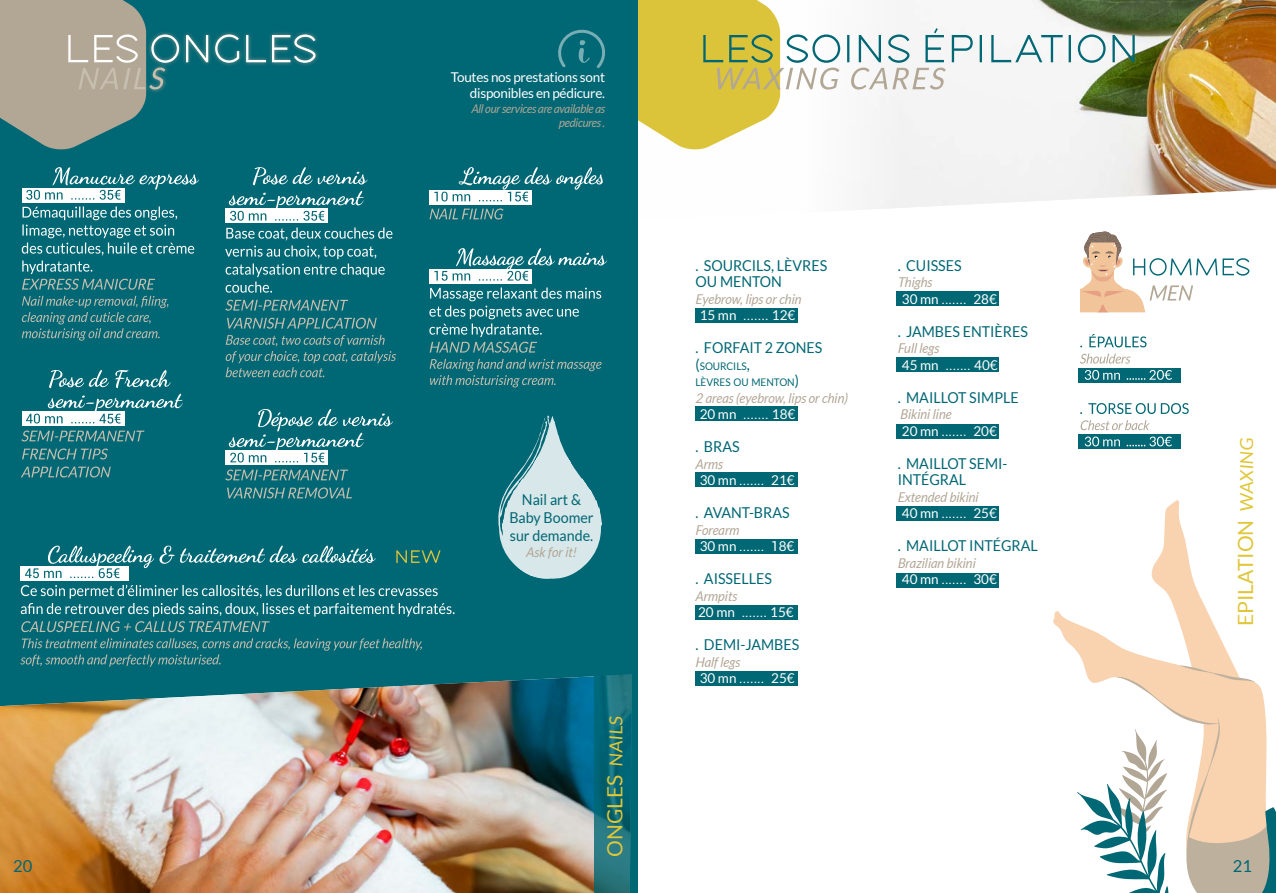
<style>
.page{position:relative;width:1276px;height:893px;background:#fff}
.page>*{position:absolute;margin:0;border:0;box-sizing:border-box;transform-origin:0 0}
.t1{font:21px "Lato";color:#e0c639}
.t2{font:16.5px "Lato";color:#006774}
.t3{font:15px "Lato";color:#006774;scale:.95 1}
.t4{font:13.5px/16.2px "Lato";letter-spacing:-.02em;color:#fff;text-align:right}
.t5{font:italic 13.5px "Lato";color:#b2a695;scale:.95 1}
.t6{font:13.5px "Roboto";color:#fff}
.t7{font:italic 12px/14.4px "Lato";color:#b2a695;text-align:right;scale:.95 1}
.t8{font:10.5px "Lato";color:#006774;scale:.95 1}
.s1{font-size:18px}
.s2{font-family:"Roboto"}
.s3{font-size:15px}
.s4{font-family:"Lato"}
</style>
<div class="page">
<svg style="left:1053px;top:611px;width:24px;height:41px"></svg>
<svg style="left:1077px;top:500px;width:199px;height:393px"></svg>
<div style="left:1078px;top:368px;width:102px;height:15px;background:#006774"></div>
<div style="left:1078px;top:434px;width:102px;height:15px;background:#006774"></div>
<div style="left:695px;top:308px;width:102px;height:15px;background:#006774"></div>
<div style="left:695px;top:406px;width:102px;height:15px;background:#006774"></div>
<div style="left:695px;top:472px;width:102px;height:15px;background:#006774"></div>
<div style="left:695px;top:539px;width:102px;height:15px;background:#006774"></div>
<div style="left:695px;top:605px;width:102px;height:15px;background:#006774"></div>
<div style="left:695px;top:671px;width:102px;height:15px;background:#006774"></div>
<div style="left:897px;top:291px;width:102px;height:15px;background:#006774"></div>
<div style="left:897px;top:424px;width:102px;height:14px;background:#006774"></div>
<div style="left:897px;top:506px;width:102px;height:15px;background:#006774"></div>
<div style="left:897px;top:357px;width:102px;height:15px;background:#006774"></div>
<div style="left:897px;top:573px;width:102px;height:15px;background:#006774"></div>
<svg style="left:1084px;top:437px;width:88px;height:9px"></svg>
<svg style="left:1080px;top:420px;width:69px;height:10px"></svg>
<svg style="left:1088px;top:403px;width:100px;height:11px"></svg>
<svg style="left:1084px;top:370px;width:88px;height:10px"></svg>
<svg style="left:1080px;top:354px;width:50px;height:10px"></svg>
<svg style="left:1089px;top:334px;width:57px;height:13px"></svg>
<svg style="left:1080px;top:231px;width:169px;height:81px"></svg>
<img style="left:866px;top:0;width:410px;height:209px">
<div style="left:0;top:0;width:638px;height:893px;background:#006774"></div>
<svg style="left:0;top:0;width:315px;height:150px"></svg>
<div style="left:22px;top:188px;width:102px;height:15px;background:#fff"></div>
<svg style="left:22px;top:411px;width:102px;height:15px"></svg>
<div style="left:429px;top:269px;width:102px;height:14px;background:#fff"></div>
<div style="left:225px;top:208px;width:102px;height:15px;background:#fff"></div>
<svg style="left:225px;top:450px;width:102px;height:15px"></svg>
<div style="left:429px;top:190px;width:102px;height:15px;background:#fff"></div>
<svg style="left:429px;top:359px;width:172px;height:28px"></svg>
<svg style="left:429px;top:287px;width:172px;height:66px"></svg>
<svg style="left:434px;top:248px;width:173px;height:33px"></svg>
<svg style="left:429px;top:208px;width:74px;height:11px"></svg>
<svg style="left:434px;top:167px;width:169px;height:34px"></svg>
<svg style="left:227px;top:487px;width:125px;height:11px"></svg>
<svg style="left:225px;top:469px;width:123px;height:11px"></svg>
<svg style="left:229px;top:409px;width:164px;height:53px"></svg>
<svg style="left:226px;top:335px;width:170px;height:42px"></svg>
<svg style="left:227px;top:318px;width:150px;height:11px"></svg>
<svg style="left:225px;top:300px;width:123px;height:11px"></svg>
<svg style="left:225px;top:227px;width:167px;height:66px"></svg>
<svg style="left:229px;top:191px;width:135px;height:30px"></svg>
<svg style="left:253px;top:167px;width:114px;height:18px"></svg>
<svg style="left:21px;top:466px;width:90px;height:11px"></svg>
<svg style="left:22px;top:448px;width:86px;height:11px"></svg>
<svg style="left:21px;top:430px;width:123px;height:11px"></svg>
<svg style="left:26px;top:394px;width:157px;height:29px"></svg>
<svg style="left:49px;top:370px;width:122px;height:18px"></svg>
<svg style="left:22px;top:296px;width:146px;height:45px"></svg>
<svg style="left:22px;top:206px;width:172px;height:84px"></svg>
<svg style="left:26px;top:167px;width:173px;height:33px"></svg>
<img style="left:0;top:676px;width:594px;height:217px">
<svg style="left:559px;top:0;width:575px;height:151px"></svg>
<svg style="left:594px;top:674px;width:38px;height:219px"></svg>
<div style="left:20px;top:566px;width:109px;height:14px;background:#fff"></div>
<svg style="left:20px;top:638px;width:402px;height:29px"></svg>
<svg style="left:21px;top:585px;width:433px;height:47px"></svg>
<svg style="left:25px;top:546px;width:351px;height:32px"></svg>
<svg style="left:396px;top:550px;width:44px;height:13px"></svg>
<svg style="left:498px;top:415px;width:104px;height:164px"></svg>
<p class="t4" style="left:451px;top:69px;width:156px">Toutes nos prestations sont disponibles en pédicure.</p>
<p class="t7" style="left:471px;top:101px;width:143px">Allour services are available as pedicures .</p>
<p class="t3" style="left:522px;top:491px;width:64px">Nail art &amp;</p>
<p class="t3" style="left:509px;top:509px;width:90px">Baby Boomer</p>
<p class="t3" style="left:510px;top:527px;width:89px">sur demande.</p>
<p class="t5" style="left:526px;top:545px;width:56px">Ask for it!</p>
<p class="t1" style="left:603px;top:857px;width:144px;rotate:-90deg">ONGLES <span class="s1">NAILS</span></p>
<p class="t3" style="left:695px;top:257px;width:140px">. SOURCILS, LÈVRES</p>
<p class="t3" style="left:695px;top:273px;width:93px">OU MENTON</p>
<p class="t5" style="left:695px;top:291px;width:114px">Eyebrow, lips or chin</p>
<p class="t4" style="left:700px;top:307px;width:97px">15 mn <span class="s2">.......</span> 12€</p>
<p class="t3" style="left:695px;top:339px;width:135px">. FORFAIT 2 ZONES</p>
<p class="t8" style="left:695px;top:360px;width:59px"><span class="s3">(</span>SOURCILS<span class="s3">,</span></p>
<p class="t8" style="left:695px;top:376px;width:111px">LÈVRES OU MENTON<span class="s3">)</span></p>
<p class="t5" style="left:695px;top:390px;width:162px">2 areas (eyebrow, lips or chin)</p>
<p class="t4" style="left:700px;top:406px;width:97px">20 mn <span class="s2">.......</span> 18€</p>
<p class="t3" style="left:695px;top:438px;width:48px">. BRAS</p>
<p class="t5" style="left:695px;top:456px;width:32px">Arms</p>
<p class="t4" style="left:700px;top:472px;width:96px">30 mn <span class="s2">.......</span> 21€</p>
<p class="t3" style="left:695px;top:504px;width:101px">. AVANT-BRAS</p>
<p class="t5" style="left:695px;top:522px;width:49px">Forearm</p>
<p class="t6" style="left:700px;top:537px;width:96px"><span class="s4">30 mn</span> ....... 1<span class="s4">8€</span></p>
<p class="t3" style="left:695px;top:570px;width:82px">. AISSELLES</p>
<p class="t5" style="left:695px;top:588px;width:47px">Armpits</p>
<p class="t4" style="left:698px;top:604px;width:97px">20 mn <span class="s2">.......</span> 15€</p>
<p class="t3" style="left:695px;top:636px;width:111px">. DEMI-JAMBES</p>
<p class="t5" style="left:695px;top:654px;width:50px">Half legs</p>
<p class="t4" style="left:700px;top:670px;width:96px">30 mn <span class="s2">.......</span> 25€</p>
<p class="t3" style="left:897px;top:257px;width:69px">. CUISSES</p>
<p class="t5" style="left:897px;top:275px;width:39px">Thighs</p>
<p class="t4" style="left:902px;top:290px;width:96px">30 mn <span class="s2">.......</span> 28€</p>
<p class="t3" style="left:897px;top:323px;width:139px">. JAMBES ENTIÈRES</p>
<p class="t5" style="left:897px;top:341px;width:47px">Full legs</p>
<p class="t4" style="left:902px;top:356px;width:97px">45 mn <span class="s2">.......</span> 40€</p>
<p class="t3" style="left:897px;top:389px;width:129px">. MAILLOT SIMPLE</p>
<p class="t5" style="left:900px;top:407px;width:57px">Bikini line</p>
<p class="t4" style="left:902px;top:422px;width:96px">20 mn <span class="s2">.......</span> 20€</p>
<p class="t3" style="left:897px;top:455px;width:117px">. MAILLOT SEMI-</p>
<p class="t3" style="left:897px;top:471px;width:74px">INTÉGRAL</p>
<p class="t5" style="left:897px;top:489px;width:88px">Extended bikini</p>
<p class="t4" style="left:902px;top:505px;width:96px">40 mn <span class="s2">.......</span> 25€</p>
<p class="t3" style="left:897px;top:537px;width:149px">. MAILLOT INTÉGRAL</p>
<p class="t5" style="left:897px;top:555px;width:85px">Brazilian bikini</p>
<p class="t4" style="left:902px;top:571px;width:96px">40 mn <span class="s2">.......</span> 30€</p>
<p class="t1" style="left:1233px;top:626px;width:192px;rotate:-90deg">EPILATION <span class="s1">WAXING</span></p>
<p class="t2" style="left:13px;top:857px;width:21px">20</p>
<p class="t2" style="left:1232px;top:857px;width:21px">21</p>
</div>
